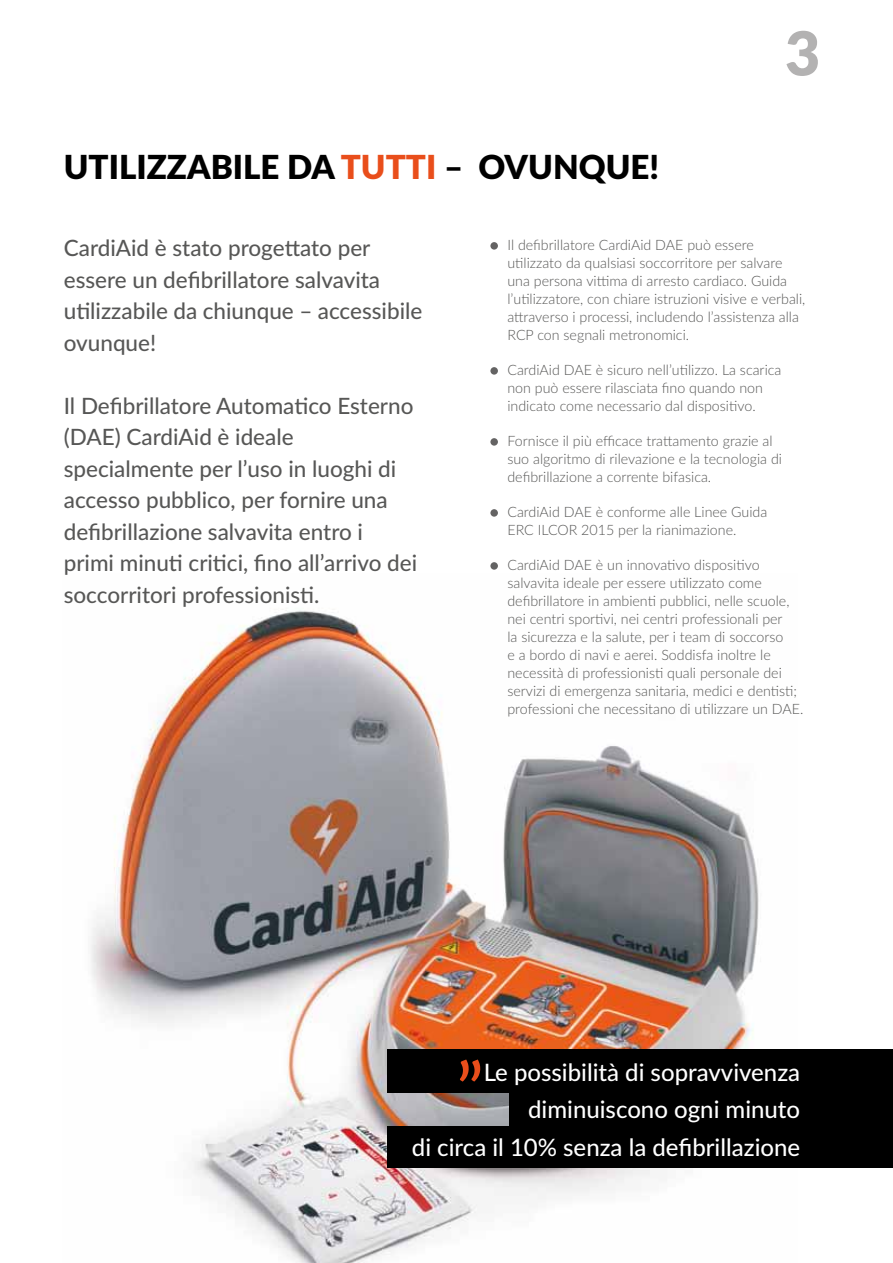
<style>
.page{position:relative;width:893px;height:1263px;background:#fff}
.page>*{position:absolute;margin:0;border:0;box-sizing:border-box;transform-origin:0 0}
.t1{font:500 75px "Lato";color:#e94e1b}
.t2{font:900 60.75px "Lato";color:#b3b2b2}
.t3{font:900 33.15px "Lato";color:#000}
.t4{font:500 24px/37.5px "Lato";color:#fff;text-align:right}
.t5{font:500 22.5px/31.5px "Lato";color:#575756}
.t6{font:300 14.25px/18px "Lato";color:#575756}
.s1{color:#e94e1b}
</style>
<div class="page">
<img style="left:91px;top:610px;width:706px;height:653px">
<div style="left:490px;top:242px;width:8px;height:8px;background:#646363;border-radius:50%"></div>
<div style="left:490px;top:367px;width:8px;height:8px;background:#646363;border-radius:50%"></div>
<div style="left:490px;top:438px;width:8px;height:8px;background:#646363;border-radius:50%"></div>
<div style="left:490px;top:509px;width:8px;height:8px;background:#646363;border-radius:50%"></div>
<div style="left:490px;top:562px;width:8px;height:8px;background:#646363;border-radius:50%"></div>
<div style="left:388px;top:1049px;width:505px;height:44px;background:#000"></div>
<div style="left:509px;top:1085px;width:384px;height:49px;background:#000"></div>
<div style="left:388px;top:1126px;width:505px;height:41px;background:#000"></div>
<h3 class="t3" style="left:64px;top:142px;width:597px">UTILIZZABILE DA <span class="s1">TUTTI</span> – OVUNQUE!</h3>
<h2 class="t2" style="left:785px;top:8px;width:37px">3</h2>
<h3 class="t5" style="left:64px;top:231px;width:360px">CardiAid è stato progettato per essere un defibrillatore salvavita utilizzabile da chiunque – accessibile ovunque!</h3>
<p class="t5" style="left:64px;top:389px;width:355px">Il Defibrillatore Automatico Esterno (DAE) CardiAid è ideale specialmente per l’uso in luoghi di accesso pubblico, per fornire una defibrillazione salvavita entro i primi minuti critici, fino all’arrivo dei soccorritori professionisti.</p>
<p class="t6" style="left:507px;top:235px;width:299px">Il defibrillatore CardiAid DAE può essere utilizzato da qualsiasi soccorritore per salvare una persona vittima di arresto cardiaco. Guida l’utilizzatore, con chiare istruzioni visive e verbali, attraverso i processi, includendo l’assistenza alla RCP con segnali metronomici.</p>
<p class="t6" style="left:507px;top:360px;width:275px">CardiAid DAE è sicuro nell’utilizzo. La scarica non può essere rilasciata fino quando non indicato come necessario dal dispositivo.</p>
<p class="t6" style="left:507px;top:431px;width:276px">Fornisce il più efficace trattamento grazie al suo algoritmo di rilevazione e la tecnologia di defibrillazione a corrente bifasica.</p>
<p class="t6" style="left:507px;top:502px;width:261px">CardiAid DAE è conforme alle Linee Guida<br>ERC ILCOR 2015 per la rianimazione.</p>
<p class="t6" style="left:507px;top:555px;width:298px">CardiAid DAE è un innovativo dispositivo salvavita ideale per essere utilizzato come defibrillatore in ambienti pubblici, nelle scuole, nei centri sportivi, nei centri professionali per<br>la sicurezza e la salute, per i team di soccorso<br>e a bordo di navi e aerei. Soddisfa inoltre le necessità di professionisti quali personale dei servizi di emergenza sanitaria, medici e dentisti; professioni che necessitano di utilizzare un DAE.</p>
<h1 class="t1" style="left:456px;top:1036px;width:29px">”</h1>
<h3 class="t4" style="left:412px;top:1052px;width:390px">Le possibilità di sopravvivenza diminuiscono ogni minuto<br>di circa il 10% senza la defibrillazione</h3>
</div>
